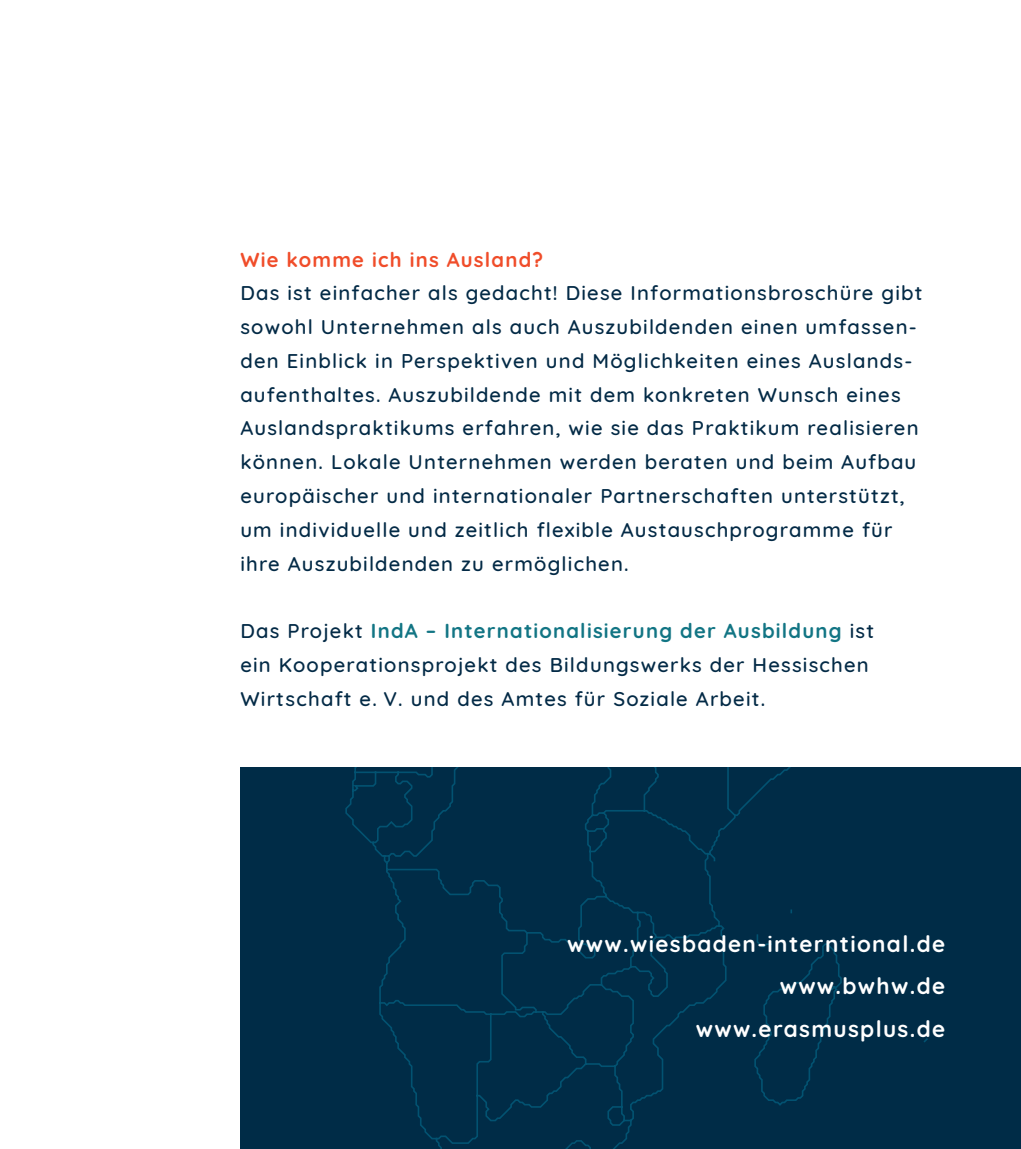
<style>
.page{position:relative;width:1021px;height:1149px;background:#fff}
.page>*{position:absolute;margin:0;border:0;box-sizing:border-box;transform-origin:0 0}
.Zwischenüberschrift{font:700 22.5px "Quicksand";letter-spacing:.06em;color:#fff}
.Zwischenüberschrift-2{font:500 20.25px/33.8px "Quicksand";letter-spacing:.06em;color:#032a46}
.Zwischenüberschrift-3{font:700 20.25px "Quicksand";letter-spacing:.06em;color:#f04d2a}
.s1{font-weight:700;color:#127584}
</style>
<div class="page">
<div style="left:240px;top:767px;width:780px;height:381px;background:#002c47"></div>
<p class="Zwischenüberschrift-3" style="left:240px;top:242px;width:304px">Wie komme ich ins Ausland?</p>
<p class="Zwischenüberschrift-2" style="left:240px;top:274px;width:683px">Das ist einfacher als gedacht! Diese Informationsbroschüre gibt sowohl Unternehmen als auch Auszubildenden einen umfassen&shy;den Einblick in Perspektiven und Möglichkeiten eines Auslands&shy;aufenthaltes. Auszubildende mit dem konkreten Wunsch eines Auslandspraktikums erfahren, wie sie das Praktikum realisieren können. Lokale Unternehmen werden beraten und beim Aufbau europäischer und internationaler Partnerschaften unterstützt, um individuelle und zeitlich flexible Austauschprogramme für ihre Auszubildenden zu ermöglichen.</p>
<p class="Zwischenüberschrift-2" style="left:240px;top:612px;width:635px">Das Projekt <span class="s1">IndA – Internationalisierung der Ausbildung</span> ist ein Kooperationsprojekt des Bildungswerks der Hessischen<br>Wirtschaft e. V. und des Amtes für Soziale Arbeit.</p>
<p class="Zwischenüberschrift" style="left:567px;top:924px;width:379px">www.wiesbaden-interntional.de</p>
<p class="Zwischenüberschrift" style="left:779px;top:967px;width:167px">www.bwhw.de</p>
<p class="Zwischenüberschrift" style="left:695px;top:1010px;width:251px">www.erasmusplus.de</p>
</div>
